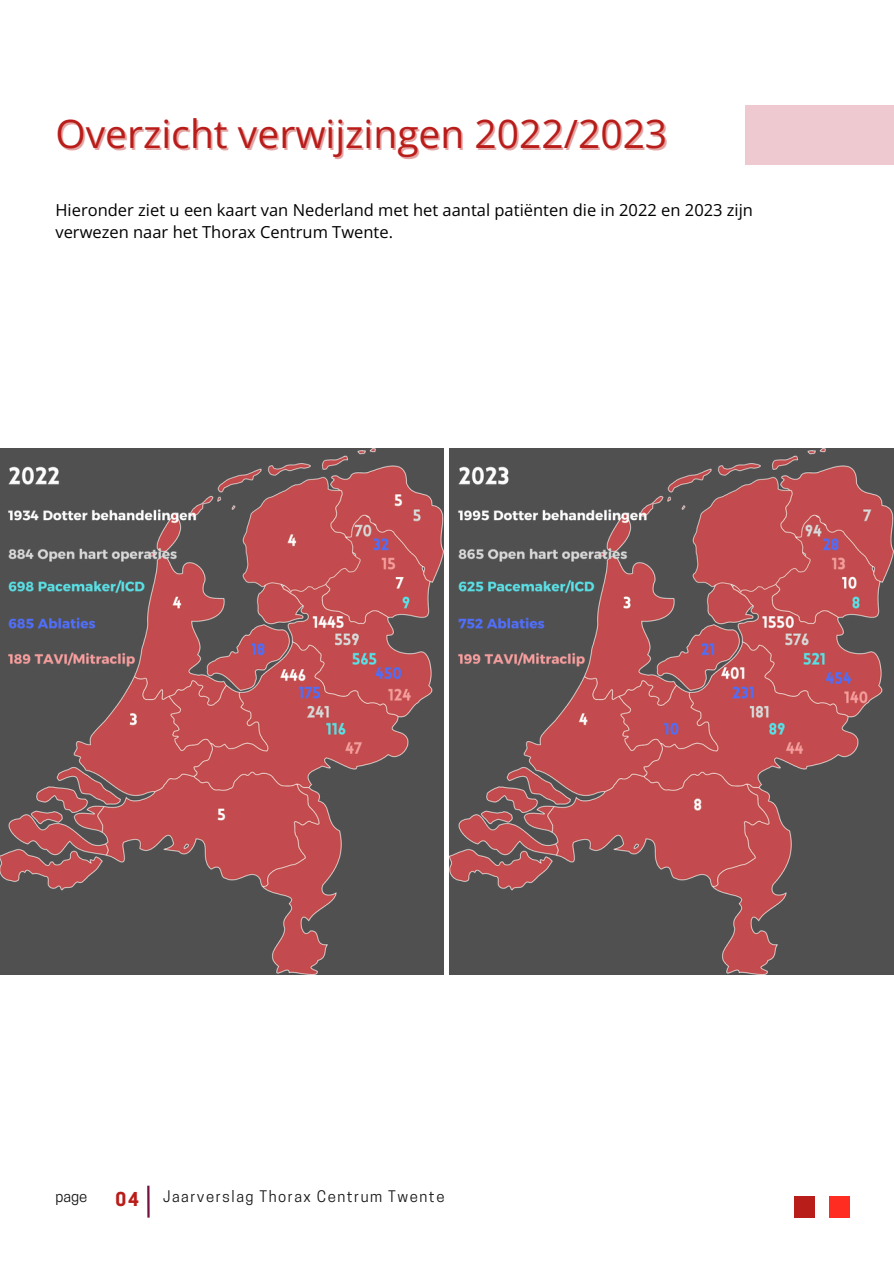
<style>
.page{position:relative;width:894px;height:1264px;background:#fff}
.page>*{position:absolute;margin:0;border:0;box-sizing:border-box;transform-origin:0 0}
.t1{font:39px "Open Sans";color:#b91d1a}
.t2{font:700 18px "Cooper Hewitt";color:#b91d1a}
.t3{font:16.5px/22.5px "Open Sans";color:#000}
.t4{font:15px "Cooper Hewitt";letter-spacing:.1em;color:#191717}
</style>
<div class="page">
<hr style="left:147px;top:1185px;width:3px;height:32px;background:#751040">
<div style="left:793px;top:1196px;width:21px;height:21px;background:#b91d1a"></div>
<div style="left:829px;top:1196px;width:20px;height:21px;background:#ff2c21"></div>
<div style="left:745px;top:105px;width:148px;height:60px;background:#eecad0"></div>
<img style="left:0;top:448px;width:443px;height:526px">
<img style="left:449px;top:448px;width:443px;height:526px">
<p class="t1" style="left:55px;top:107px;width:613px">Overzicht verwijzingen 2022/2023</p>
<h2 class="t3" style="left:55px;top:198px;width:699px">Hieronder ziet u een kaart van Nederland met het aantal patiënten die in 2022 en 2023 zijn verwezen naar het Thorax Centrum Twente.</h2>
<p class="t4" style="left:55px;top:1191px;width:33px">page</p>
<p class="t2" style="left:115px;top:1192px;width:25px">04</p>
<h2 class="t4" style="left:163px;top:1191px;width:283px">Jaarverslag Thorax Centrum Twente</h2>
</div>
